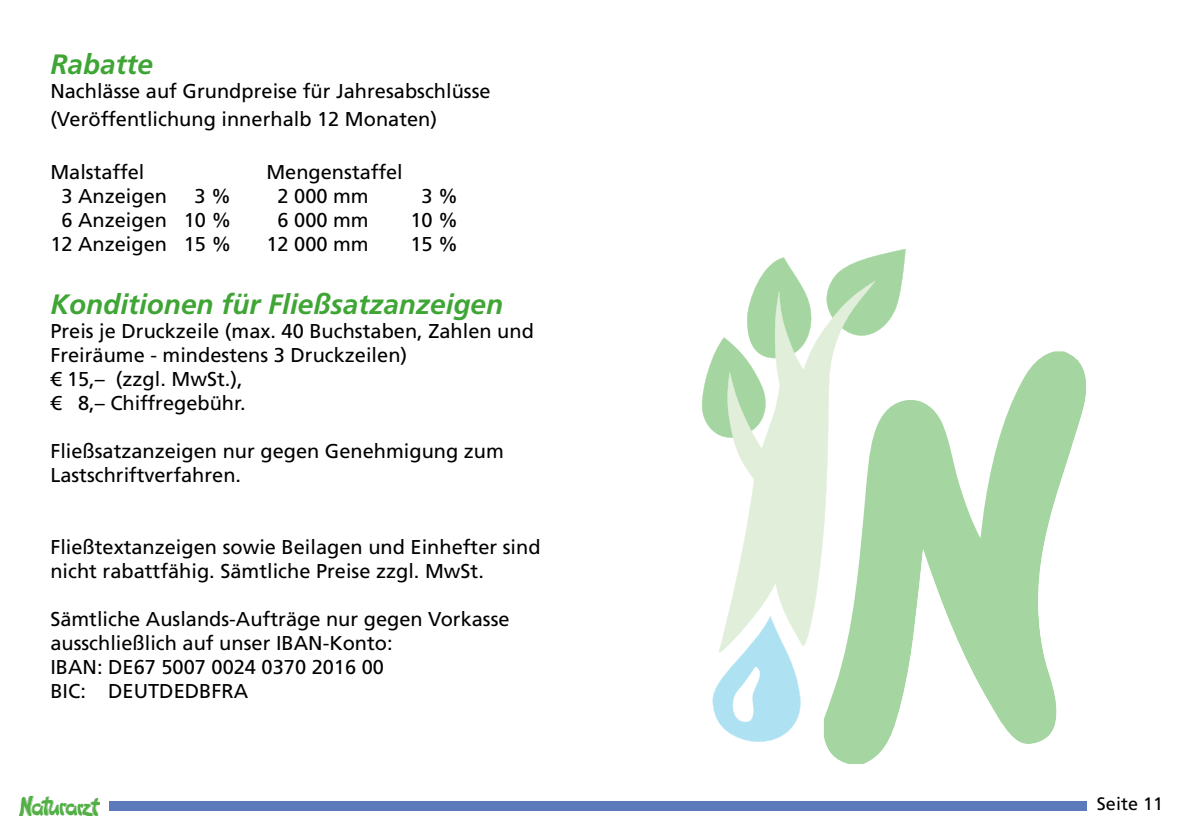
<style>
.page{position:relative;width:1191px;height:840px;background:#fff}
.page>*{position:absolute;margin:0;border:0;box-sizing:border-box;transform-origin:0 0}
.t1{font:italic 700 28px "Frutiger LT Pro";color:#3fa535}
.t2{font:20px/24px "Frutiger LT Pro";color:#000}
.t3{font:18px "Frutiger LT Pro";color:#000}
</style>
<div class="page">
<img style="left:19px;top:796px;width:81px;height:19px">
<div style="left:109px;top:800px;width:977px;height:10px;background:#5c79bb"></div>
<svg style="left:824px;top:660px;width:39px;height:103px;fill:#a5d6a1"></svg>
<svg style="left:863px;top:351px;width:224px;height:412px;fill:#a5d6a1"></svg>
<svg style="left:1060px;top:509px;width:27px;height:220px"></svg>
<svg style="left:824px;top:736px;width:25px;height:27px"></svg>
<svg style="left:712px;top:660px;width:88px;height:81px"></svg>
<svg style="left:702px;top:257px;width:97px;height:176px"></svg>
<svg style="left:832px;top:249px;width:73px;height:84px"></svg>
<svg style="left:716px;top:281px;width:159px;height:379px"></svg>
<svg style="left:718px;top:281px;width:157px;height:371px"></svg>
<div style="left:1050px;top:509px;width:111px;height:195px;background:#fff;border-radius:50%"></div>
<h1 class="t1" style="left:50px;top:47px;width:104px">Rabatte</h1>
<p class="t2" style="left:50px;top:76px;width:442px;line-height:28.8px">Nachlässe auf Grundpreise für Jahresabschlüsse (Veröffentlichung innerhalb 12 Monaten)</p>
<p class="t2" style="left:50px;top:160px;width:96px">Malstaffel</p>
<p class="t2" style="left:266px;top:160px;width:138px">Mengenstaffel</p>
<p class="t2" style="left:61px;top:184px;width:107px">3 Anzeigen</p>
<p class="t2" style="left:194px;top:184px;width:38px">3 %</p>
<p class="t2" style="left:277px;top:184px;width:93px">2 000 mm</p>
<p class="t2" style="left:421px;top:184px;width:38px">3 %</p>
<p class="t2" style="left:61px;top:208px;width:172px">6 Anzeigen 10 %</p>
<p class="t2" style="left:277px;top:208px;width:93px">6 000 mm</p>
<p class="t2" style="left:410px;top:208px;width:49px">10 %</p>
<p class="t2" style="left:50px;top:232px;width:183px">12 Anzeigen 15 %</p>
<p class="t2" style="left:266px;top:232px;width:104px">12 000 mm</p>
<p class="t2" style="left:410px;top:232px;width:49px">15 %</p>
<h1 class="t1" style="left:50px;top:287px;width:454px">Konditionen für Fließsatzanzeigen</h1>
<p class="t2" style="left:50px;top:319px;width:485px">Preis je Druckzeile (max. 40 Buchstaben, Zahlen und Freiräume - mindestens 3 Druckzeilen)<br>€ 15,– (zzgl. MwSt.),<br>€ 8,– Chiffregebühr.</p>
<p class="t2" style="left:50px;top:439px;width:455px">Fließsatzanzeigen nur gegen Genehmigung zum<br>Lastschriftverfahren.</p>
<p class="t2" style="left:50px;top:535px;width:492px">Fließtextanzeigen sowie Beilagen und Einhefter sind nicht rabattfähig. Sämtliche Preise zzgl. MwSt.</p>
<p class="t2" style="left:50px;top:607px;width:461px">Sämtliche Auslands-Aufträge nur gegen Vorkasse ausschließlich auf unser IBAN-Konto:<br>IBAN: DE67 5007 0024 0370 2016 00<br>BIC: DEUTDEDBFRA</p>
<p class="t3" style="left:1097px;top:792px;width:68px">Seite 11</p>
</div>
